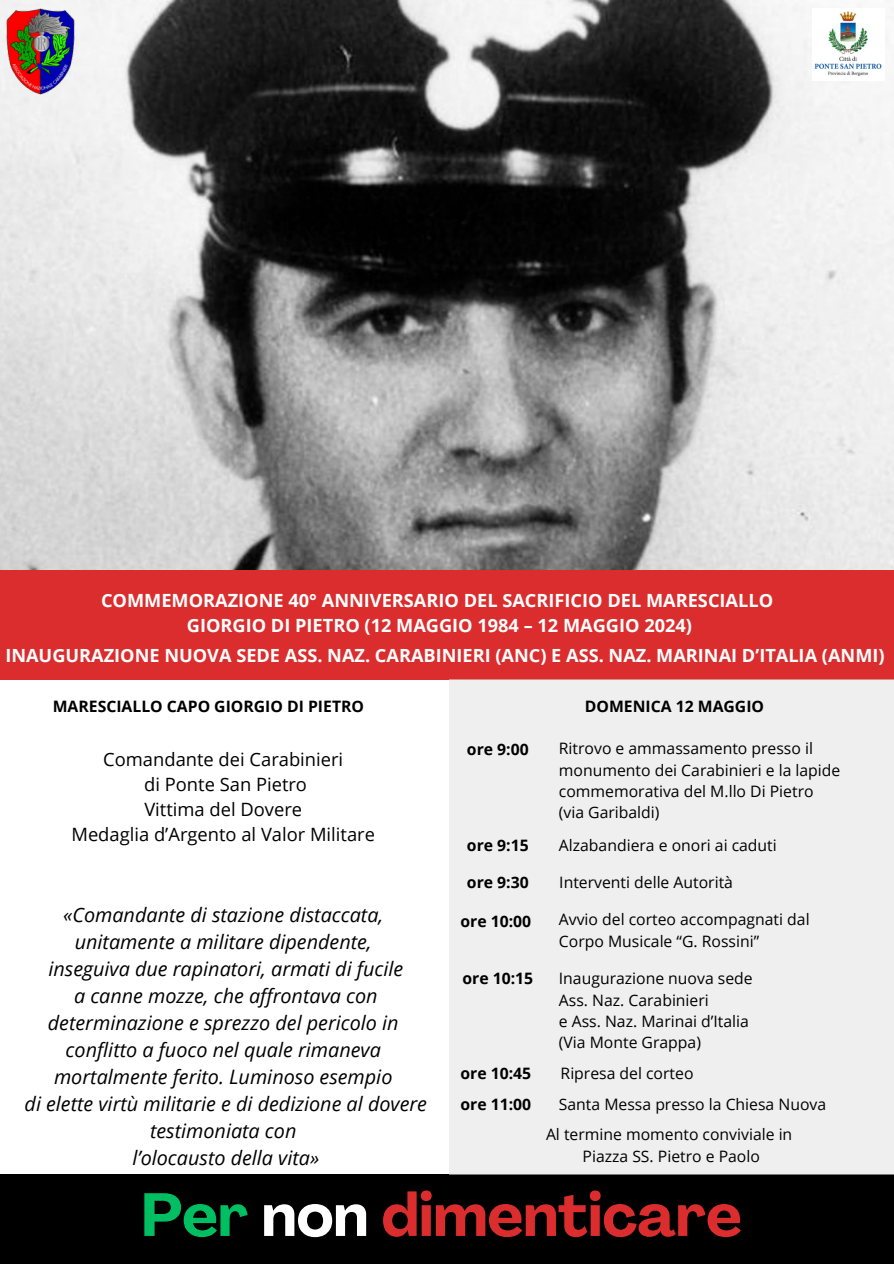
<style>
.page{position:relative;width:894px;height:1264px;background:#fff}
.page>*{position:absolute;margin:0;border:0;box-sizing:border-box;transform-origin:0 0}
.t1{font:700 60px "Agrandir";color:#db2d2d}
.t2{font:italic 19.8px/27px "Open Sans";color:#000;text-align:center}
.t3{font:18.3px/24.9px "Open Sans";color:#000;text-align:center}
.t4{font:700 18.15px/24.8px "Open Sans";color:#fff;text-align:center}
.t5{font:15.75px "Open Sans";color:#000}
.t6{font:700 15.75px "Open Sans";color:#000}
.s1{color:#00bf63}
.s2{color:#fff}
</style>
<div class="page">
<img style="left:0;top:0;width:893px;height:570px">
<div style="left:0;top:571px;width:893px;height:109px;background:#db2d2d"></div>
<div style="left:0;top:1174px;width:893px;height:89px;background:#000"></div>
<img style="left:5px;top:9px;width:70px;height:85px">
<div style="left:448px;top:679px;width:445px;height:495px;background:#efefef"></div>
<img style="left:811px;top:9px;width:72px;height:72px">
<p class="t4" style="left:101px;top:587px;width:673px">COMMEMORAZIONE 40° ANNIVERSARIO DEL SACRIFICIO DEL MARESCIALLO<br>GIORGIO DI PIETRO (12 MAGGIO 1984 – 12 MAGGIO 2024)</p>
<p class="t4" style="left:5px;top:642px;width:880px">INAUGURAZIONE NUOVA SEDE ASS. NAZ. CARABINIERI (ANC) E ASS. NAZ. MARINAI D’ITALIA (ANMI)</p>
<h1 class="t6" style="left:53px;top:694px;width:313px">MARESCIALLO CAPO GIORGIO DI PIETRO</h1>
<h2 class="t3" style="left:71px;top:747px;width:305px">Comandante dei Carabinieri<br>di Ponte San Pietro<br>Vittima del Dovere<br>Medaglia d’Argento al Valor Militare</h2>
<h4 class="t2" style="left:25px;top:901px;width:404px">«Comandante di stazione distaccata, unitamente a militare dipendente,<br>inseguiva due rapinatori, armati di fucile<br>a canne mozze, che affrontava con determinazione e sprezzo del pericolo in conflitto a fuoco nel quale rimaneva mortalmente ferito. Luminoso esempio<br>di elette virtù militarie e di dedizione al dovere testimoniata con<br>l’olocausto della vita»</h4>
<p class="t6" style="left:467px;top:738px;width:63px">ore 9:00</p>
<p class="t6" style="left:467px;top:833px;width:63px">ore 9:15</p>
<p class="t6" style="left:467px;top:871px;width:63px">ore 9:30</p>
<p class="t6" style="left:460px;top:910px;width:72px">ore 10:00</p>
<p class="t6" style="left:462px;top:967px;width:72px">ore 10:15</p>
<p class="t6" style="left:460px;top:1062px;width:72px">ore 10:45</p>
<p class="t6" style="left:460px;top:1092px;width:72px">ore 11:00</p>
<p class="t6" style="left:584px;top:694px;width:181px">DOMENICA 12 MAGGIO</p>
<p class="t5" style="left:558px;top:737px;width:255px">Ritrovo e ammassamento presso il</p>
<p class="t5" style="left:558px;top:758px;width:283px">monumento dei Carabinieri e la lapide</p>
<p class="t5" style="left:558px;top:780px;width:256px">commemorativa del M.llo Di Pietro</p>
<p class="t5" style="left:558px;top:801px;width:102px">(via Garibaldi)</p>
<h3 class="t5" style="left:558px;top:833px;width:219px">Alzabandiera e onori ai caduti</h3>
<h3 class="t5" style="left:559px;top:871px;width:175px">Interventi delle Autorità</h3>
<h4 class="t5" style="left:558px;top:908px;width:252px">Avvio del corteo accompagnati dal</h4>
<h5 class="t5" style="left:558px;top:929px;width:202px">Corpo Musicale “G. Rossini”</h5>
<h5 class="t5" style="left:558px;top:967px;width:195px">Inaugurazione nuova sede</h5>
<h5 class="t5" style="left:558px;top:988px;width:151px">Ass. Naz. Carabinieri</h5>
<h5 class="t5" style="left:558px;top:1010px;width:191px">e Ass. Naz. Marinai d’Italia</h5>
<h5 class="t5" style="left:558px;top:1031px;width:144px">(Via Monte Grappa)</h5>
<h5 class="t5" style="left:560px;top:1062px;width:134px">Ripresa del corteo</h5>
<h5 class="t5" style="left:558px;top:1092px;width:269px">Santa Messa presso la Chiesa Nuova</h5>
<p class="t5" style="left:546px;top:1123px;width:248px">Al termine momento conviviale in</p>
<p class="t5" style="left:582px;top:1144px;width:179px">Piazza SS. Pietro e Paolo</p>
<h2 class="t1" style="left:141px;top:1190px;width:602px"><span class="s1">Per</span> <span class="s2">non</span> dimenticare</h2>
</div>
